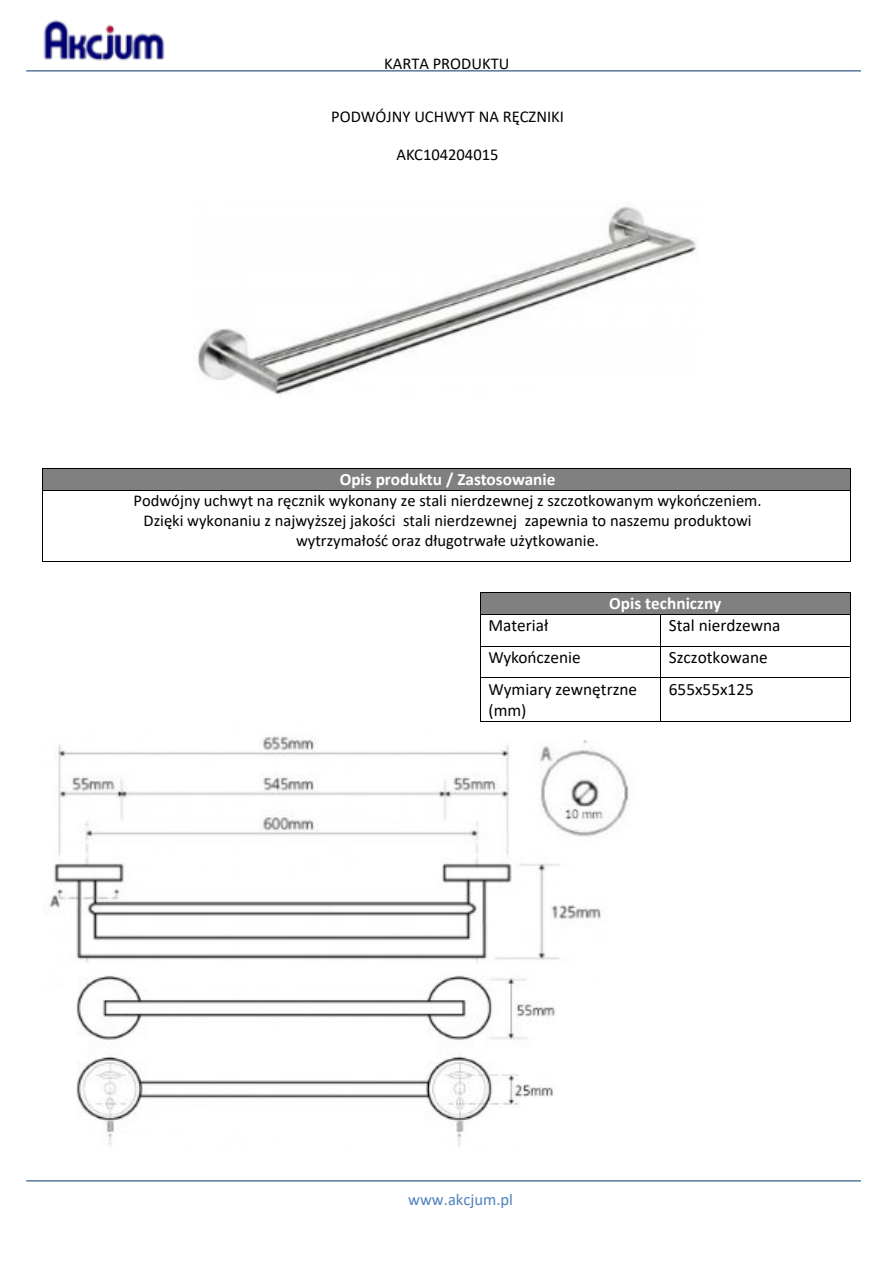
<style>
.page{position:relative;width:894px;height:1263px;background:#fff}
.page>*{position:absolute;margin:0;border:0;box-sizing:border-box;transform-origin:0 0}
.t1{font:17.25px/21px "Calibri";color:#000}
.t2{font:700 17.25px "Calibri";color:#fff}
.t3{font:16.5px/20.1px "Calibri";color:#000;text-align:center}
.t4{font:16.5px "Calibri";color:#4f81bd}
</style>
<div class="page">
<img style="left:43px;top:20px;width:122px;height:41px">
<hr style="left:26px;top:70px;width:835px;height:1px;background:#1f497d">
<hr style="left:26px;top:1180px;width:835px;height:1px;background:#1f497d">
<div style="left:51px;top:469px;width:791px;height:21px;background:#808080"></div>
<hr style="left:43px;top:468px;width:807px;height:1px;background:#000">
<svg style="left:42px;top:468px;width:1px;height:22px"></svg>
<hr style="left:43px;top:490px;width:807px;height:1px;background:#000">
<svg style="left:850px;top:468px;width:1px;height:22px"></svg>
<hr style="left:42px;top:490px;width:1px;height:71px;background:#000">
<hr style="left:43px;top:561px;width:807px;height:1px;background:#000">
<hr style="left:850px;top:490px;width:1px;height:71px;background:#000">
<div style="left:481px;top:593px;width:369px;height:21px;background:#808080"></div>
<hr style="left:481px;top:592px;width:369px;height:1px;background:#000">
<svg style="left:480px;top:592px;width:1px;height:23px"></svg>
<hr style="left:481px;top:614px;width:179px;height:1px;background:#000">
<hr style="left:661px;top:614px;width:189px;height:1px;background:#000">
<svg style="left:850px;top:592px;width:1px;height:23px"></svg>
<hr style="left:480px;top:615px;width:1px;height:31px;background:#000">
<hr style="left:660px;top:615px;width:1px;height:31px;background:#000">
<hr style="left:850px;top:615px;width:1px;height:31px;background:#000">
<hr style="left:481px;top:646px;width:179px;height:1px;background:#000">
<hr style="left:661px;top:646px;width:189px;height:1px;background:#000">
<hr style="left:480px;top:646px;width:1px;height:32px;background:#000">
<hr style="left:660px;top:646px;width:1px;height:32px;background:#000">
<hr style="left:850px;top:646px;width:1px;height:32px;background:#000">
<hr style="left:481px;top:678px;width:179px;height:1px;background:#000">
<hr style="left:661px;top:678px;width:189px;height:1px;background:#000">
<hr style="left:480px;top:678px;width:1px;height:43px;background:#000">
<hr style="left:481px;top:721px;width:179px;height:1px;background:#000">
<hr style="left:660px;top:678px;width:1px;height:43px;background:#000">
<hr style="left:661px;top:721px;width:189px;height:1px;background:#000">
<hr style="left:850px;top:678px;width:1px;height:43px;background:#000">
<img style="left:197px;top:206px;width:500px;height:188px">
<img style="left:49px;top:736px;width:552px;height:228px">
<img style="left:77px;top:975px;width:479px;height:172px">
<img style="left:523px;top:741px;width:106px;height:104px">
<p class="t3" style="left:384px;top:55px;width:127px">KARTA PRODUKTU</p>
<p class="t3" style="left:331px;top:108px;width:234px">PODWÓJNY UCHWYT NA RĘCZNIKI</p>
<p class="t3" style="left:397px;top:146px;width:103px">AKC104204015</p>
<p class="t2" style="left:340px;top:472px;width:217px">Opis produktu / Zastosowanie</p>
<p class="t3" style="left:133px;top:492px;width:630px">Podwójny uchwyt na ręcznik wykonany ze stali nierdzewnej z szczotkowanym wykończeniem.<br>Dzięki wykonaniu z najwyższej jakości stali nierdzewnej zapewnia to naszemu produktowi wytrzymałość oraz długotrwałe użytkowanie.</p>
<p class="t2" style="left:609px;top:596px;width:114px">Opis techniczny</p>
<p class="t1" style="left:488px;top:616px;width:61px">Materiał</p>
<p class="t1" style="left:669px;top:616px;width:113px">Stal nierdzewna</p>
<p class="t1" style="left:488px;top:648px;width:94px">Wykończenie</p>
<p class="t1" style="left:669px;top:648px;width:101px">Szczotkowane</p>
<p class="t1" style="left:488px;top:680px;width:150px">Wymiary zewnętrzne (mm)</p>
<p class="t1" style="left:669px;top:680px;width:87px">655x55x125</p>
<p class="t4" style="left:408px;top:1193px;width:106px">www.akcjum.pl</p>
</div>
